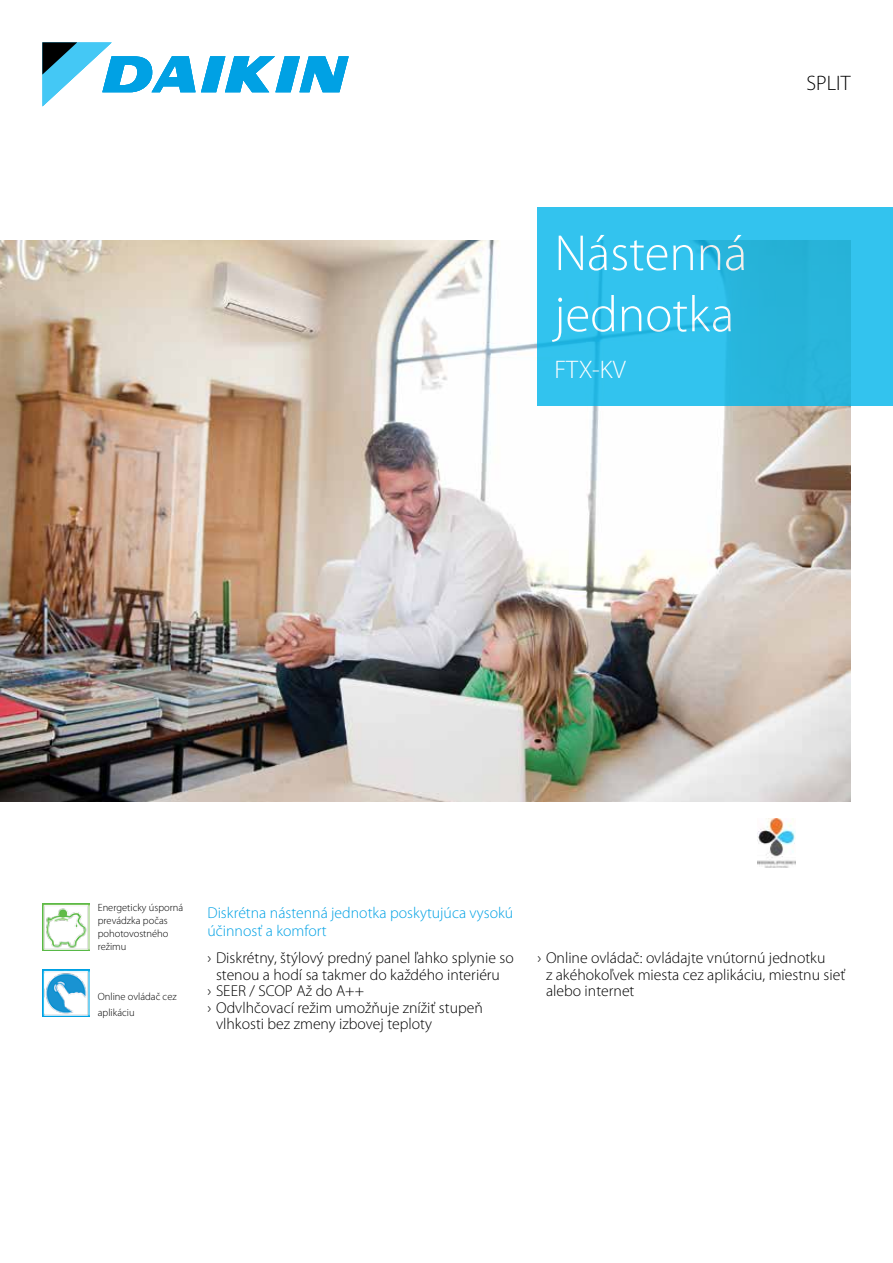
<style>
.page{position:relative;width:893px;height:1263px;background:#fff}
.page>*{position:absolute;margin:0;border:0;box-sizing:border-box;transform-origin:0 0}
.t1{font:300 51px/61.2px "Myriad Pro";color:#fff}
.t2{font:300 25.5px "Myriad Pro";color:#fff}
.t3{font:300 21px "Myriad Pro";color:#000}
.t4{font:300 15.75px/16.5px "Myriad Pro";color:#000}
.t5{font:300 15.75px/18px "Myriad Pro";color:#00a1e4}
.t6{font:300 10.5px/12.8px "Myriad Pro";color:#000}
</style>
<div class="page">
<img style="left:757px;top:818px;width:39px;height:50px">
<img style="left:43px;top:969px;width:46px;height:47px">
<img style="left:43px;top:903px;width:46px;height:47px">
<svg style="left:43px;top:43px;width:306px;height:63px"></svg>
<img style="left:0;top:241px;width:850px;height:561px">
<svg style="left:537px;top:208px;width:356px;height:198px;background:#2ebee7"></svg>
<h1 class="t1" style="left:554px;top:223px;width:194px">Nástenná jednotka</h1>
<h2 class="t2" style="left:554px;top:355px;width:73px">FTX-KV</h2>
<h3 class="t3" style="left:807px;top:71px;width:45px">SPLIT</h3>
<p class="t6" style="left:98px;top:901px;width:87px">Energeticky úsporná prevádzka počas pohotovostného režimu</p>
<p class="t6" style="left:98px;top:988px;width:80px;line-height:16.5px">Online ovládač cez aplikáciu</p>
<p class="t5" style="left:207px;top:904px;width:307px">Diskrétna nástenná jednotka poskytujúca vysokú účinnosť a komfort</p>
<p class="t4" style="left:207px;top:950px;width:308px">› Diskrétny, štýlový predný panel ľahko splynie so</p>
<p class="t4" style="left:216px;top:966px;width:285px">stenou a hodí sa takmer do každého interiéru</p>
<p class="t4" style="left:207px;top:983px;width:158px">› SEER / SCOP Až do A++</p>
<p class="t4" style="left:207px;top:999px;width:277px">› Odvlhčovací režim umožňuje znížiť stupeň</p>
<p class="t4" style="left:216px;top:1016px;width:218px">vlhkosti bez zmeny izbovej teploty</p>
<p class="t4" style="left:546px;top:950px;width:301px;text-indent:-9px">› Online ovládač: ovládajte vnútornú jednotku<br>z akéhokoľvek miesta cez aplikáciu, miestnu sieť alebo internet</p>
</div>
